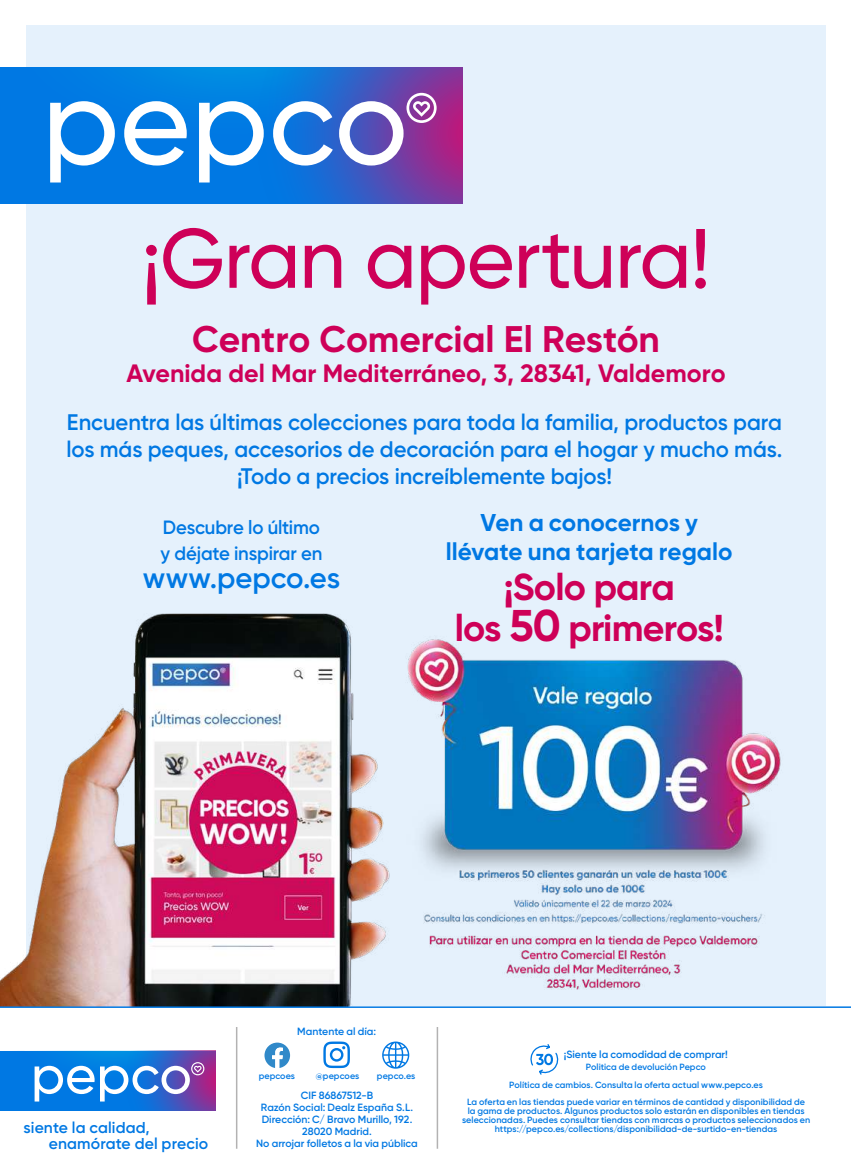
<style>
.page{position:relative;width:851px;height:1170px;background:#fff}
.page>*{position:absolute;margin:0;border:0;box-sizing:border-box;transform-origin:0 0}
.t1{font:500 84px "Gilroy";letter-spacing:-.015em;color:#ce0058}
.t2{font:700 37.35px/40.8px "Gilroy";letter-spacing:-.025em;color:#ce0058;text-align:center}
.t3{font:700 36.9px "Gilroy";letter-spacing:-.005em;color:#ce0058}
.t4{font:600 29.25px "Gilroy";letter-spacing:-.005em;color:#0078e3}
.t5{font:700 25.05px "Gilroy";color:#ce0058}
.t6{font:700 24.3px/29px "Gilroy";color:#0078e3;text-align:center}
.t7{font:600 22.5px/27px "Gilroy";letter-spacing:-.005em;color:#0078e3;text-align:center}
.t8{font:600 19.2px/25.2px "Gilroy";letter-spacing:-.01em;color:#0078e3}
.t9{font:600 15.75px/16.2px "Gilroy";letter-spacing:.005em;color:#0078e3}
.t10{font:600 10.5px/12px "Gilroy";color:#0078e3;text-align:center}
.t11{font:600 9px/9px "Gilroy";letter-spacing:.005em;color:#0078e3;text-align:center}
.s1{font-size:44.4px}
</style>
<div class="page">
<div style="left:26px;top:26px;width:799px;height:980px;background:#e5f1fc"></div>
<img style="left:0;top:613px;width:390px;height:393px">
<svg style="left:0;top:1050px;width:216px;height:60px;background:#4082d9"></svg>
<hr style="left:0;top:1006px;width:850px;height:1px;background:#0078e3">
<hr style="left:436px;top:1026px;width:2px;height:122px;background:#b3b2b2">
<hr style="left:236px;top:1026px;width:1px;height:122px;background:#b3b2b2">
<svg style="left:323px;top:1041px;width:27px;height:26px"></svg>
<svg style="left:264px;top:1042px;width:26px;height:26px"></svg>
<svg style="left:382px;top:1041px;width:27px;height:27px"></svg>
<svg style="left:530px;top:1044px;width:28px;height:31px"></svg>
<img style="left:407px;top:639px;width:374px;height:351px">
<div style="left:0;top:67px;width:50px;height:121px;background:#0078e3"></div>
<svg style="left:50px;top:67px;width:413px;height:136px;background:#4c83d7"></svg>
<h1 class="t1" style="left:141px;top:207px;width:570px">¡Gran apertura!</h1>
<h3 class="t3" style="left:192px;top:316px;width:469px">Centro Comercial El Restón</h3>
<h3 class="t5" style="left:126px;top:358px;width:600px">Avenida del Mar Mediterráneo, 3, 28341, Valdemoro</h3>
<h3 class="t7" style="left:66px;top:408px;width:717px">Encuentra las últimas colecciones para toda la familia, productos para los más peques, accesorios de decoración para el hogar y mucho más. ¡Todo a precios increíblemente bajos!</h3>
<h3 class="t8" style="left:160px;top:515px;width:163px">Descubre lo último y déjate inspirar en</h3>
<h3 class="t4" style="left:143px;top:559px;width:199px">www.pepco.es</h3>
<h3 class="t6" style="left:446px;top:507px;width:288px">Ven a conocernos y llévate una tarjeta regalo</h3>
<h2 class="t2" style="left:454px;top:566px;width:270px">¡Solo para<br>los <span class="s1">50</span> primeros!</h2>
<h3 class="t9" style="left:49px;top:1118px;width:161px;text-indent:-25px">siente la calidad, enamórate del precio</h3>
<p class="t10" style="left:297px;top:1025px;width:80px">Mantente al día:</p>
<p class="t11" style="left:258px;top:1071px;width:38px">pepcoes</p>
<p class="t11" style="left:316px;top:1071px;width:45px">@pepcoes</p>
<p class="t11" style="left:377px;top:1071px;width:40px">pepco.es</p>
<p class="t10" style="left:256px;top:1088px;width:163px">CIF 86867512-B<br>Razón Social: Dealz España S.L.<br>Dirección: C/ Bravo Murillo, 192.<br>28020 Madrid.<br>No arrojar folletos a la via pública</p>
<p class="t10" style="left:563px;top:1047px;width:165px">¡Siente la comodidad de comprar!</p>
<p class="t11" style="left:585px;top:1062px;width:122px">Politica de devolución Pepco</p>
<p class="t11" style="left:509px;top:1079px;width:255px">Política de cambios. Consulta la oferta actual www.pepco.es</p>
<p class="t11" style="left:462px;top:1096px;width:349px">La oferta en las tiendas puede variar en términos de cantidad y disponibilidad de<br>la gama de productos. Algunos productos solo estarán en disponibles en tiendas seleccionadas. Puedes consultar tiendas con marcas o productos seleccionados en https://pepco.es/collections/disponibilidad-de-surtido-en-tiendas</p>
</div>
